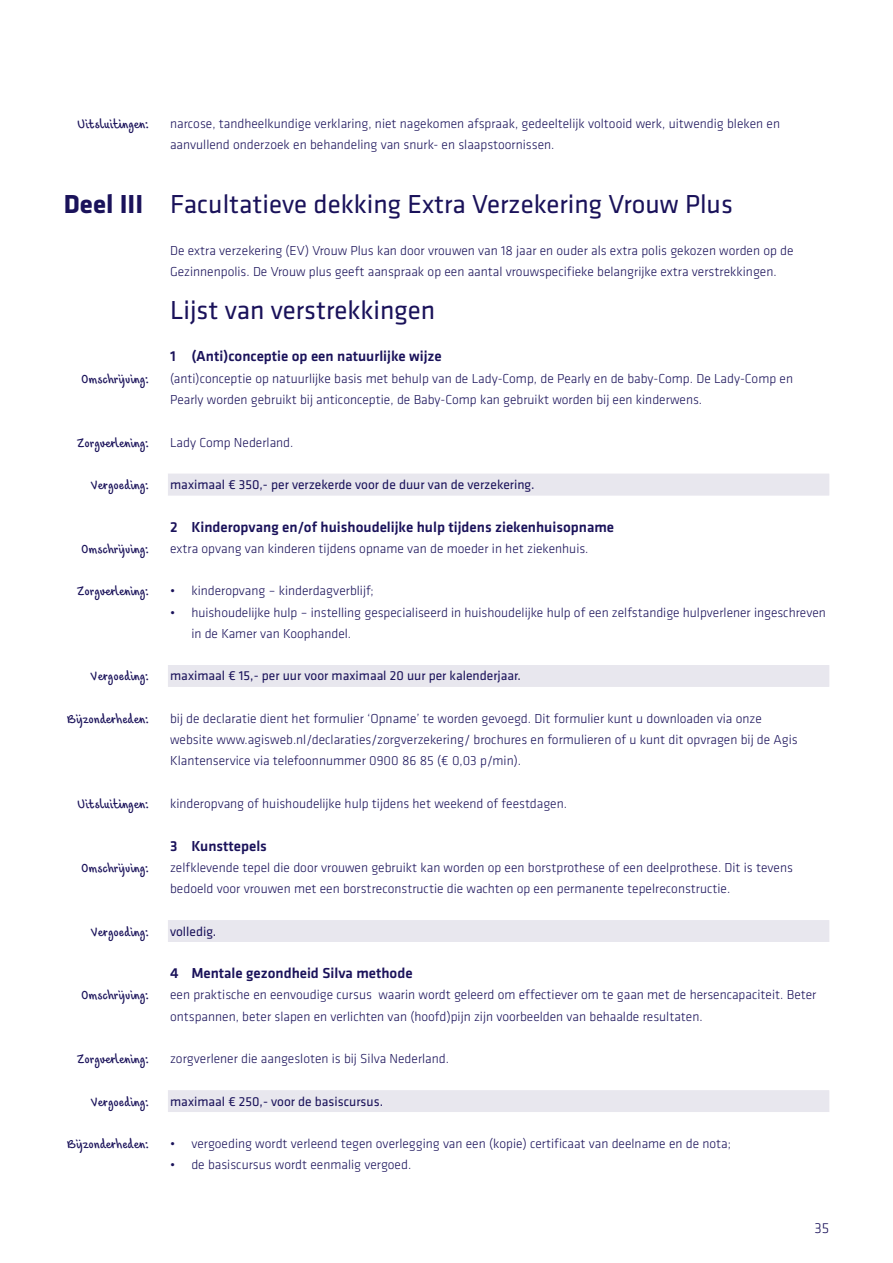
<style>
.page{position:relative;width:893px;height:1263px;background:#fff}
.page>*{position:absolute;margin:0;border:0;box-sizing:border-box;transform-origin:0 0}
.t1{font:27px "Agis Klavika";color:#1a125a}
.t2{font:500 15px "Agis Klavika";color:#1a125a}
.t3{font:300 15px "Agis Klavika";color:#1a125a}
.t4{font:300 13.5px/21.3px "Agis Klavika";color:#1a125a}
.t5{font:13.5px "Agis Script";color:#1a125a}
.t6{font:13.5px "Agis Klavika";color:#1a125a}
.s1{font-weight:700}
</style>
<div class="page">
<div style="left:168px;top:474px;width:661px;height:21px;background:#e8e7ee"></div>
<div style="left:168px;top:665px;width:661px;height:22px;background:#e8e7ee"></div>
<div style="left:168px;top:920px;width:661px;height:22px;background:#e8e7ee"></div>
<div style="left:168px;top:1090px;width:661px;height:22px;background:#e8e7ee"></div>
<p class="t5" style="left:78px;top:114px;width:73px">Uitsluitingen:</p>
<p class="t4" style="left:170px;top:112px;width:611px">narcose, tandheelkundige verklaring, niet nagekomen afspraak, gedeeltelijk voltooid werk, uitwendig bleken en aanvullend onderzoek en behandeling van snurk- en slaapstoornissen.</p>
<h1 class="t1" style="left:64px;top:186px;width:671px"><span class="s1">Deel III</span> Facultatieve dekking Extra Verzekering Vrouw Plus</h1>
<p class="t4" style="left:170px;top:240px;width:625px">De extra verzekering (EV) Vrouw Plus kan door vrouwen van 18 jaar en ouder als extra polis gekozen worden op de<br>Gezinnenpolis. De Vrouw plus geeft aanspraak op een aantal vrouwspecifieke belangrijke extra verstrekkingen.</p>
<h1 class="t1" style="left:170px;top:292px;width:267px">Lijst van verstrekkingen</h1>
<p class="t2" style="left:170px;top:346px;width:273px">1 (Anti)conceptie op een natuurlijke wijze</p>
<p class="t5" style="left:81px;top:369px;width:69px">Omschrijving:</p>
<p class="t4" style="left:170px;top:367px;width:624px">(anti)conceptie op natuurlijke basis met behulp van de Lady-Comp, de Pearly en de baby-Comp. De Lady-Comp en<br>Pearly worden gebruikt bij anticonceptie, de Baby-Comp kan gebruikt worden bij een kinderwens.</p>
<p class="t5" style="left:77px;top:433px;width:73px">Zorgverlening:</p>
<p class="t4" style="left:170px;top:431px;width:125px">Lady Comp Nederland.</p>
<p class="t5" style="left:91px;top:476px;width:59px">Vergoeding:</p>
<p class="t6" style="left:170px;top:476px;width:366px">maximaal € 350,- per verzekerde voor de duur van de verzekering.</p>
<p class="t2" style="left:170px;top:516px;width:445px">2 Kinderopvang en/of huishoudelijke hulp tijdens ziekenhuisopname</p>
<p class="t5" style="left:81px;top:539px;width:69px">Omschrijving:</p>
<p class="t4" style="left:170px;top:537px;width:420px">extra opvang van kinderen tijdens opname van de moeder in het ziekenhuis.</p>
<p class="t5" style="left:77px;top:582px;width:73px">Zorgverlening:</p>
<p class="t4" style="left:170px;top:580px;width:205px">• kinderopvang – kinderdagverblijf;</p>
<p class="t4" style="left:191px;top:601px;width:636px;text-indent:-21px">• huishoudelijke hulp – instelling gespecialiseerd in huishoudelijke hulp of een zelfstandige hulpverlener ingeschreven in de Kamer van Koophandel.</p>
<p class="t5" style="left:91px;top:667px;width:59px">Vergoeding:</p>
<p class="t6" style="left:170px;top:667px;width:352px">maximaal € 15,- per uur voor maximaal 20 uur per kalenderjaar.</p>
<p class="t5" style="left:67px;top:709px;width:83px">Bijzonderheden:</p>
<p class="t4" style="left:170px;top:708px;width:629px">bij de declaratie dient het formulier ‘Opname’ te worden gevoegd. Dit formulier kunt u downloaden via onze website www.agisweb.nl/declaraties/zorgverzekering/ brochures en formulieren of u kunt dit opvragen bij de Agis<br>Klantenservice via telefoonnummer 0900 86 85 (€ 0,03 p/min).</p>
<p class="t5" style="left:78px;top:795px;width:73px">Uitsluitingen:</p>
<p class="t4" style="left:170px;top:793px;width:398px">kinderopvang of huishoudelijke hulp tijdens het weekend of feestdagen.</p>
<p class="t2" style="left:170px;top:835px;width:98px">3 Kunsttepels</p>
<p class="t5" style="left:81px;top:858px;width:69px">Omschrijving:</p>
<p class="t4" style="left:170px;top:856px;width:624px">zelfklevende tepel die door vrouwen gebruikt kan worden op een borstprothese of een deelprothese. Dit is tevens bedoeld voor vrouwen met een borstreconstructie die wachten op een permanente tepelreconstructie.</p>
<p class="t5" style="left:91px;top:922px;width:59px">Vergoeding:</p>
<p class="t6" style="left:170px;top:922px;width:48px">volledig.</p>
<p class="t2" style="left:170px;top:963px;width:244px">4 Mentale gezondheid Silva methode</p>
<p class="t5" style="left:81px;top:986px;width:69px">Omschrijving:</p>
<p class="t4" style="left:170px;top:984px;width:648px">een praktische en eenvoudige cursus waarin wordt geleerd om effectiever om te gaan met de hersencapaciteit. Beter ontspannen, beter slapen en verlichten van (hoofd)pijn zijn voorbeelden van behaalde resultaten.</p>
<p class="t5" style="left:77px;top:1050px;width:73px">Zorgverlening:</p>
<p class="t4" style="left:170px;top:1048px;width:280px">zorgverlener die aangesloten is bij Silva Nederland.</p>
<p class="t5" style="left:91px;top:1092px;width:59px">Vergoeding:</p>
<p class="t6" style="left:170px;top:1092px;width:215px">maximaal € 250,- voor de basiscursus.</p>
<p class="t5" style="left:67px;top:1135px;width:83px">Bijzonderheden:</p>
<p class="t4" style="left:170px;top:1133px;width:562px">• vergoeding wordt verleend tegen overlegging van een (kopie) certificaat van deelname en de nota;</p>
<p class="t4" style="left:170px;top:1154px;width:243px">• de basiscursus wordt eenmalig vergoed.</p>
<p class="t3" style="left:814px;top:1219px;width:16px">35</p>
</div>
